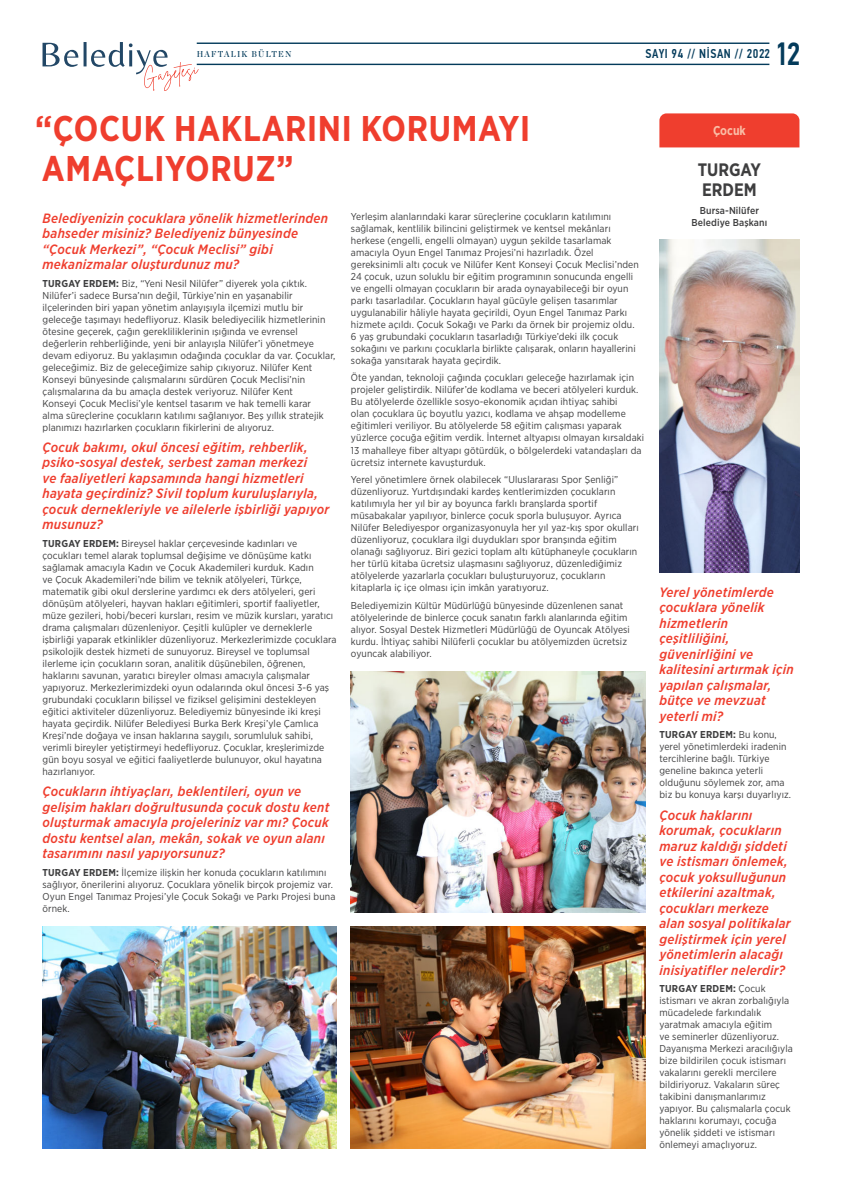
<style>
.page{position:relative;width:842px;height:1191px;background:#fff}
.page>*{position:absolute;margin:0;border:0;box-sizing:border-box;transform-origin:0 0}
.t1{font:700 35.7px/40px "Gotham Narrow";letter-spacing:.02em;color:#ef3e2e;scale:.95 1}
.t2{font:500 32.1px "PF Din Text Cond Pro";color:#043b5b;scale:.93 1}
.t3{font:700 18px/20px "Gotham Narrow";color:#3e3e3f;scale:.95 1}
.t4{font:italic 500 13.5px/15.5px "Gotham Narrow";letter-spacing:.02em;color:#ef3e2e}
.t5{font:500 12.8px "PF Din Text Cond Pro";letter-spacing:.05em;color:#043b5b;scale:.93 1}
.t6{font:700 12.8px "Gotham Narrow";color:#fabda6;scale:.93 1}
.t7{font:10px/12px "Gotham Narrow";letter-spacing:.01em;color:#3e3e3f}
.t8{font:500 10px/12px "Gotham Narrow";letter-spacing:.01em;color:#3e3e3f;text-align:center}
.t9{font:8.6px "Chronicle Display Semi";letter-spacing:.15em;color:#043b5b;scale:.93 1}
.s1{font-weight:700}
</style>
<div class="page">
<hr style="left:197px;top:64px;width:572px;height:1px;background:#043b5b">
<hr style="left:197px;top:43px;width:572px;height:1px;background:#043b5b">
<svg style="left:43px;top:42px;width:156px;height:49px"></svg>
<div style="left:659px;top:113px;width:140px;height:34px;background:#ef3e2e"></div>
<img style="left:659px;top:240px;width:140px;height:333px">
<img style="left:43px;top:926px;width:294px;height:222px">
<img style="left:351px;top:926px;width:294px;height:222px">
<img style="left:351px;top:671px;width:294px;height:241px">
<p class="t9" style="left:197px;top:49px;width:103px">HAFTALIK BÜLTEN</p>
<p class="t5" style="left:646px;top:46px;width:135px">SAYI 94 // NİSAN // 2022</p>
<h2 class="t2" style="left:775px;top:35px;width:30px">12</h2>
<h1 class="t1" style="left:35px;top:108px;width:523px">“ÇOCUK HAKLARINI KORUMAYI<br>AMAÇLIYORUZ”</h1>
<h3 class="t4" style="left:43px;top:210px;width:287px">Belediyenizin çocuklara yönelik hizmetlerinden bahseder misiniz? Belediyeniz bünyesinde “Çocuk Merkezi”, “Çocuk Meclisi” gibi mekanizmalar oluşturdunuz mu?</h3>
<p class="t7" style="left:43px;top:277px;width:294px"><span class="s1">TURGAY ERDEM:</span> Biz, “Yeni Nesil Nilüfer” diyerek yola çıktık.<br>Nilüfer’i sadece Bursa’nın değil, Türkiye’nin en yaşanabilir ilçelerinden biri yapan yönetim anlayışıyla ilçemizi mutlu bir geleceğe taşımayı hedefliyoruz. Klasik belediyecilik hizmetlerinin ötesine geçerek, çağın gerekliliklerinin ışığında ve evrensel değerlerin rehberliğinde, yeni bir anlayışla Nilüfer’i yönetmeye devam ediyoruz. Bu yaklaşımın odağında çocuklar da var. Çocuklar, geleceğimiz. Biz de geleceğimize sahip çıkıyoruz. Nilüfer Kent Konseyi bünyesinde çalışmalarını sürdüren Çocuk Meclisi’nin çalışmalarına da bu amaçla destek veriyoruz. Nilüfer Kent<br>Konseyi Çocuk Meclisi’yle kentsel tasarım ve hak temelli karar<br>alma süreçlerine çocukların katılımı sağlanıyor. Beş yıllık stratejik planımızı hazırlarken çocukların fikirlerini de alıyoruz.</p>
<p class="t4" style="left:43px;top:440px;width:288px">Çocuk bakımı, okul öncesi eğitim, rehberlik, psiko-sosyal destek, serbest zaman merkezi<br>ve faaliyetleri kapsamında hangi hizmetleri hayata geçirdiniz? Sivil toplum kuruluşlarıyla, çocuk dernekleriyle ve ailelerle işbirliği yapıyor musunuz?</p>
<p class="t7" style="left:43px;top:538px;width:296px"><span class="s1">TURGAY ERDEM:</span> Bireysel haklar çerçevesinde kadınları ve çocukları temel alarak toplumsal değişime ve dönüşüme katkı sağlamak amacıyla Kadın ve Çocuk Akademileri kurduk. Kadın<br>ve Çocuk Akademileri’nde bilim ve teknik atölyeleri, Türkçe, matematik gibi okul derslerine yardımcı ek ders atölyeleri, geri dönüşüm atölyeleri, hayvan hakları eğitimleri, sportif faaliyetler, müze gezileri, hobi/beceri kursları, resim ve müzik kursları, yaratıcı drama çalışmaları düzenleniyor. Çeşitli kulüpler ve derneklerle işbirliği yaparak etkinlikler düzenliyoruz. Merkezlerimizde çocuklara psikolojik destek hizmeti de sunuyoruz. Bireysel ve toplumsal ilerleme için çocukların soran, analitik düşünebilen, öğrenen, haklarını savunan, yaratıcı bireyler olması amacıyla çalışmalar yapıyoruz. Merkezlerimizdeki oyun odalarında okul öncesi 3-6 yaş grubundaki çocukların bilişsel ve fiziksel gelişimini destekleyen eğitici aktiviteler düzenliyoruz. Belediyemiz bünyesinde iki kreşi hayata geçirdik. Nilüfer Belediyesi Burka Berk Kreşi’yle Çamlıca Kreşi’nde doğaya ve insan haklarına saygılı, sorumluluk sahibi, verimli bireyler yetiştirmeyi hedefliyoruz. Çocuklar, kreşlerimizde gün boyu sosyal ve eğitici faaliyetlerde bulunuyor, okul hayatına hazırlanıyor.</p>
<h3 class="t4" style="left:43px;top:784px;width:288px">Çocukların ihtiyaçları, beklentileri, oyun ve gelişim hakları doğrultusunda çocuk dostu kent oluşturmak amacıyla projeleriniz var mı? Çocuk dostu kentsel alan, mekân, sokak ve oyun alanı tasarımını nasıl yapıyorsunuz?</h3>
<p class="t7" style="left:43px;top:866px;width:294px"><span class="s1">TURGAY ERDEM:</span> İlçemize ilişkin her konuda çocukların katılımını sağlıyor, önerilerini alıyoruz. Çocuklara yönelik birçok projemiz var.<br>Oyun Engel Tanımaz Projesi’yle Çocuk Sokağı ve Parkı Projesi buna örnek.</p>
<p class="t7" style="left:351px;top:210px;width:289px">Yerleşim alanlarındaki karar süreçlerine çocukların katılımını sağlamak, kentlilik bilincini geliştirmek ve kentsel mekânları herkese (engelli, engelli olmayan) uygun şekilde tasarlamak amacıyla Oyun Engel Tanımaz Projesi’ni hazırladık. Özel gereksinimli altı çocuk ve Nilüfer Kent Konseyi Çocuk Meclisi’nden 24 çocuk, uzun soluklu bir eğitim programının sonucunda engelli ve engelli olmayan çocukların bir arada oynayabileceği bir oyun parkı tasarladılar. Çocukların hayal gücüyle gelişen tasarımlar uygulanabilir hâliyle hayata geçirildi, Oyun Engel Tanımaz Parkı hizmete açıldı. Çocuk Sokağı ve Parkı da örnek bir projemiz oldu.<br>6 yaş grubundaki çocukların tasarladığı Türkiye’deki ilk çocuk sokağını ve parkını çocuklarla birlikte çalışarak, onların hayallerini sokağa yansıtarak hayata geçirdik.</p>
<p class="t7" style="left:351px;top:372px;width:295px">Öte yandan, teknoloji çağında çocukları geleceğe hazırlamak için projeler geliştirdik. Nilüfer’de kodlama ve beceri atölyeleri kurduk.<br>Bu atölyelerde özellikle sosyo-ekonomik açıdan ihtiyaç sahibi<br>olan çocuklara üç boyutlu yazıcı, kodlama ve ahşap modelleme eğitimleri veriliyor. Bu atölyelerde 58 eğitim çalışması yaparak yüzlerce çocuğa eğitim verdik. İnternet altyapısı olmayan kırsaldaki 13 mahalleye fiber altyapı götürdük, o bölgelerdeki vatandaşları da ücretsiz internete kavuşturduk.</p>
<p class="t7" style="left:351px;top:474px;width:289px">Yerel yönetimlere örnek olabilecek “Uluslararası Spor Şenliği” düzenliyoruz. Yurtdışındaki kardeş kentlerimizden çocukların katılımıyla her yıl bir ay boyunca farklı branşlarda sportif müsabakalar yapılıyor, binlerce çocuk sporla buluşuyor. Ayrıca Nilüfer Belediyespor organizasyonuyla her yıl yaz-kış spor okulları düzenliyoruz, çocuklara ilgi duydukları spor branşında eğitim olanağı sağlıyoruz. Biri gezici toplam altı kütüphaneyle çocukların her türlü kitaba ücretsiz ulaşmasını sağlıyoruz, düzenlediğimiz atölyelerde yazarlarla çocukları buluşturuyoruz, çocukların kitaplarla iç içe olması için imkân yaratıyoruz.</p>
<p class="t7" style="left:351px;top:599px;width:280px">Belediyemizin Kültür Müdürlüğü bünyesinde düzenlenen sanat atölyelerinde de binlerce çocuk sanatın farklı alanlarında eğitim alıyor. Sosyal Destek Hizmetleri Müdürlüğü de Oyuncak Atölyesi kurdu. İhtiyaç sahibi Nilüferli çocuklar bu atölyemizden ücretsiz oyuncak alabiliyor.</p>
<p class="t6" style="left:713px;top:124px;width:37px">Çocuk</p>
<h3 class="t3" style="left:698px;top:160px;width:68px">TURGAY<br>ERDEM</h3>
<p class="t8" style="left:692px;top:204px;width:77px">Bursa-Nilüfer<br>Belediye Başkanı</p>
<h3 class="t4" style="left:659px;top:584px;width:136px">Yerel yönetimlerde çocuklara yönelik hizmetlerin çeşitliliğini, güvenirliğini ve kalitesini artırmak için yapılan çalışmalar, bütçe ve mevzuat yeterli mi?</h3>
<p class="t7" style="left:659px;top:729px;width:133px"><span class="s1">TURGAY ERDEM:</span> Bu konu, yerel yönetimlerdeki iradenin tercihlerine bağlı. Türkiye geneline bakınca yeterli olduğunu söylemek zor, ama biz bu konuya karşı duyarlıyız.</p>
<p class="t4" style="left:659px;top:807px;width:133px">Çocuk haklarını korumak, çocukların maruz kaldığı şiddeti ve istismarı önlemek, çocuk yoksulluğunun etkilerini azaltmak, çocukları merkeze alan sosyal politikalar geliştirmek için yerel yönetimlerin alacağı inisiyatifler nelerdir?</p>
<p class="t7" style="left:659px;top:983px;width:135px"><span class="s1">TURGAY ERDEM:</span> Çocuk istismarı ve akran zorbalığıyla mücadelede farkındalık yaratmak amacıyla eğitim<br>ve seminerler düzenliyoruz.<br>Dayanışma Merkezi aracılığıyla bize bildirilen çocuk istismarı vakalarını gerekli mercilere bildiriyoruz. Vakaların süreç takibini danışmanlarımız yapıyor. Bu çalışmalarla çocuk haklarını korumayı, çocuğa yönelik şiddeti ve istismarı önlemeyi amaçlıyoruz.</p>
</div>
